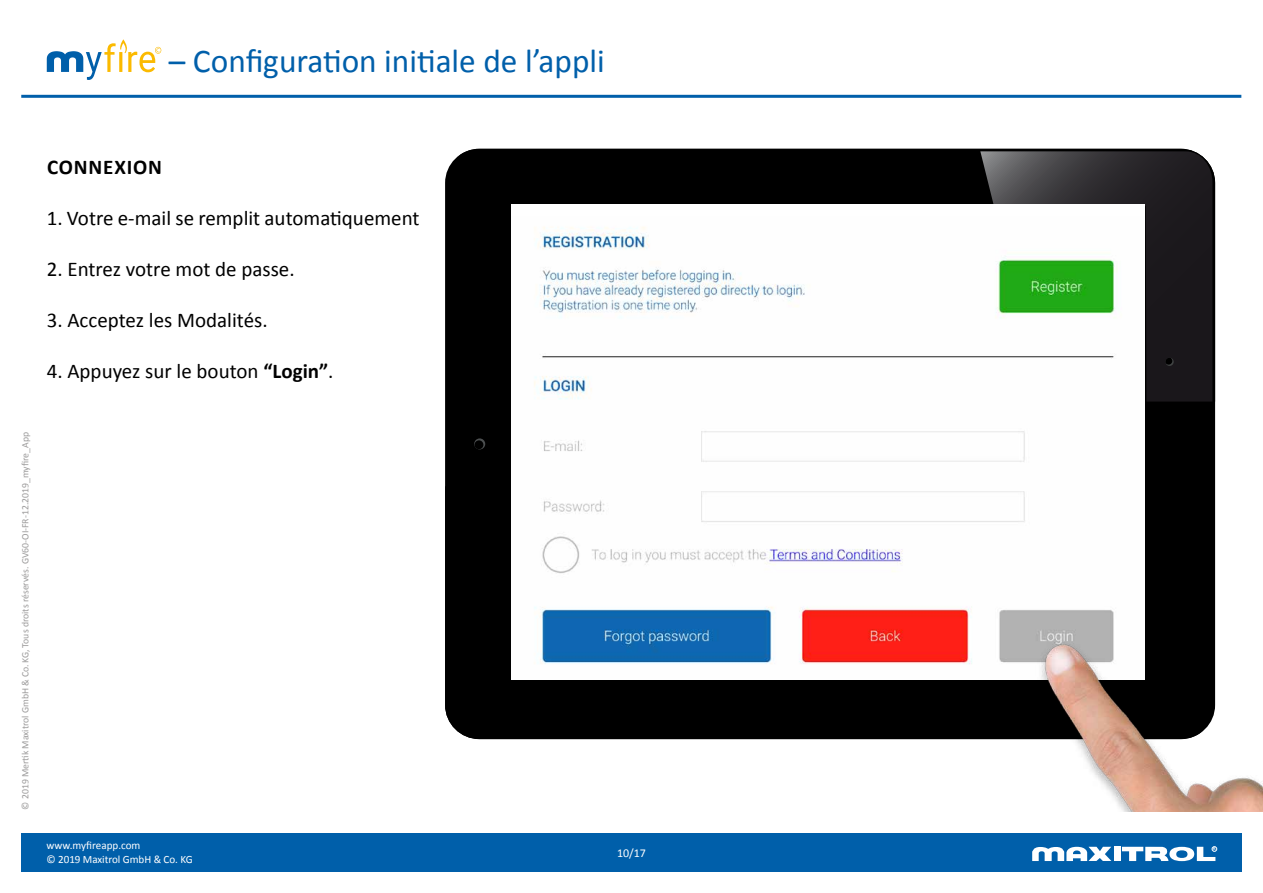
<style>
.page{position:relative;width:1263px;height:893px;background:#fff}
.page>*{position:absolute;margin:0;border:0;box-sizing:border-box;transform-origin:0 0}
.t1{font:33.3px "Calibri";color:#005faa}
.t2{font:21px "Calibri";color:#000}
.t3{font:700 21px "Calibri";letter-spacing:.04em;color:#000}
.t4{font:12px "Calibri";color:#fff}
.t5{font:11.1px "Calibri";letter-spacing:-.005em;color:#fff}
.t6{font:9.75px "Calibri";color:#9b9a9a}
.t7{font:700 4.05px "Arial";color:#fff}
.s1{font-weight:700}
</style>
<div class="page">
<div style="left:21px;top:833px;width:1221px;height:39px;background:#005faa"></div>
<div style="left:1114px;top:847px;width:6px;height:14px;background:#fff"></div>
<svg style="left:1032px;top:847px;width:79px;height:14px"></svg>
<svg style="left:1122px;top:846px;width:95px;height:15px"></svg>
<hr style="left:21px;top:95px;width:1220px;height:3px;background:#005faa">
<svg style="left:47px;top:39px;width:114px;height:41px"></svg>
<div style="left:445px;top:149px;width:770px;height:590px;background:#000"></div>
<svg style="left:474px;top:438px;width:11px;height:11px"></svg>
<div style="left:474px;top:440px;width:9px;height:9px;background:#000;border-radius:50%"></div>
<svg style="left:980px;top:151px;width:232px;height:251px;background:#29272b"></svg>
<div style="left:1165px;top:358px;width:9px;height:8px;background:#353737;border-radius:50%"></div>
<svg style="left:1165px;top:358px;width:7px;height:7px"></svg>
<div style="left:511px;top:205px;width:634px;height:475px;background:#fff"></div>
<img style="left:534px;top:227px;width:583px;height:437px">
<img style="left:1029px;top:637px;width:234px;height:175px">
<h1 class="t1" style="left:169px;top:41px;width:437px">– Configuration initiale de l’appli</h1>
<p class="t3" style="left:47px;top:154px;width:116px">CONNEXION</p>
<p class="t2" style="left:47px;top:205px;width:374px">1. Votre e-mail se remplit automatiquement</p>
<p class="t2" style="left:47px;top:256px;width:249px">2. Entrez votre mot de passe.</p>
<p class="t2" style="left:47px;top:307px;width:222px">3. Acceptez les Modalités.</p>
<p class="t2" style="left:47px;top:358px;width:288px">4. Appuyez sur le bouton <span class="s1">“Login”</span>.</p>
<p class="t6" style="left:19px;top:810px;width:379px;rotate:-90deg">© 2019 Mertik Maxitrol GmbH &amp; Co.KG, Tous droits réservés. GV60-OI-FR-12.2019_myfire_App</p>
<p class="t5" style="left:47px;top:839px;width:95px">www.myfireapp.com</p>
<p class="t7" style="left:1213px;top:846px;width:4px">R</p>
<p class="t5" style="left:47px;top:852px;width:148px">© 2019 Maxitrol GmbH &amp; Co. KG</p>
<p class="t4" style="left:617px;top:846px;width:30px">10/17</p>
</div>
